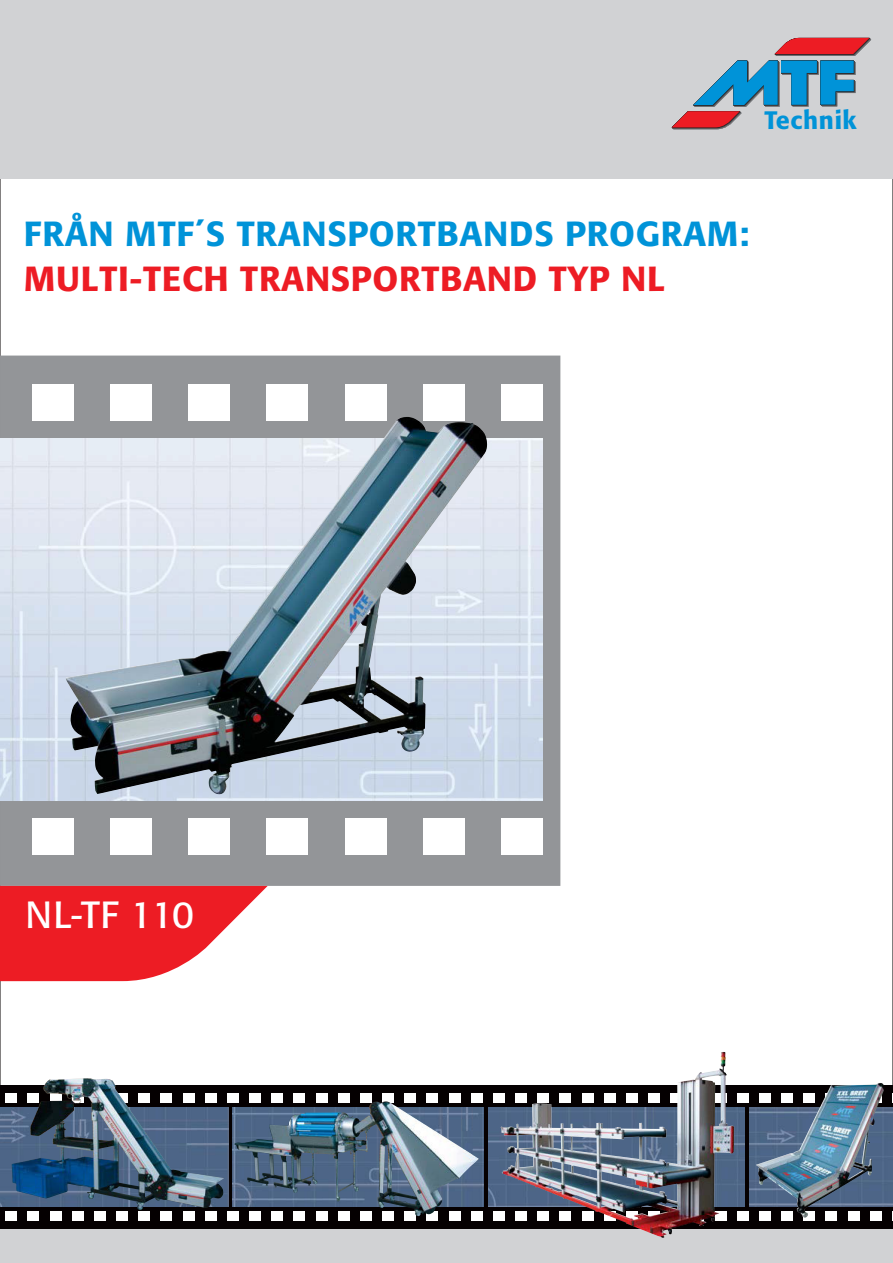
<style>
.page{position:relative;width:893px;height:1263px;background:#fff}
.page>*{position:absolute;margin:0;border:0;box-sizing:border-box;transform-origin:0 0}
.t1{font:37.5px "Formata";letter-spacing:-.005em;color:#fff}
.t2{font:500 34.5px "Formata";letter-spacing:.02em;color:#0093d8}
.t3{font:500 34.5px "Formata";letter-spacing:.02em;color:#ed1c24}
.t4{font:500 25.05px "Formata";letter-spacing:.025em;color:#0093d8}
</style>
<div class="page">
<div style="left:0;top:1229px;width:893px;height:34px;background:#d1d2d4"></div>
<div style="left:0;top:356px;width:560px;height:530px;background:#939598"></div>
<div style="left:501px;top:385px;width:42px;height:36px;background:#fff"></div>
<div style="left:423px;top:385px;width:42px;height:36px;background:#fff"></div>
<div style="left:345px;top:385px;width:41px;height:36px;background:#fff"></div>
<div style="left:266px;top:385px;width:42px;height:36px;background:#fff"></div>
<div style="left:188px;top:385px;width:42px;height:36px;background:#fff"></div>
<div style="left:110px;top:385px;width:42px;height:36px;background:#fff"></div>
<div style="left:32px;top:385px;width:42px;height:36px;background:#fff"></div>
<div style="left:501px;top:818px;width:42px;height:36px;background:#fff"></div>
<div style="left:423px;top:818px;width:42px;height:36px;background:#fff"></div>
<div style="left:345px;top:818px;width:41px;height:36px;background:#fff"></div>
<div style="left:266px;top:818px;width:42px;height:36px;background:#fff"></div>
<div style="left:188px;top:818px;width:42px;height:36px;background:#fff"></div>
<div style="left:110px;top:818px;width:42px;height:36px;background:#fff"></div>
<div style="left:32px;top:818px;width:42px;height:36px;background:#fff"></div>
<img style="left:0;top:438px;width:543px;height:363px">
<svg style="left:0;top:1085px;width:893px;height:144px;background:#1b1418"></svg>
<img style="left:0;top:1108px;width:228px;height:98px">
<img style="left:233px;top:1108px;width:250px;height:98px">
<img style="left:488px;top:1108px;width:256px;height:98px">
<img style="left:749px;top:1108px;width:144px;height:98px">
<div style="left:870px;top:1211px;width:11px;height:9px;background:#fff"></div>
<div style="left:848px;top:1211px;width:11px;height:9px;background:#fff"></div>
<div style="left:826px;top:1211px;width:11px;height:9px;background:#fff"></div>
<div style="left:803px;top:1211px;width:12px;height:9px;background:#fff"></div>
<div style="left:781px;top:1211px;width:12px;height:9px;background:#fff"></div>
<div style="left:759px;top:1211px;width:11px;height:9px;background:#fff"></div>
<div style="left:737px;top:1211px;width:11px;height:9px;background:#fff"></div>
<div style="left:715px;top:1211px;width:11px;height:9px;background:#fff"></div>
<svg style="left:693px;top:1211px;width:11px;height:9px"></svg>
<svg style="left:670px;top:1211px;width:12px;height:9px"></svg>
<svg style="left:648px;top:1211px;width:12px;height:9px"></svg>
<svg style="left:626px;top:1211px;width:12px;height:9px"></svg>
<svg style="left:604px;top:1211px;width:11px;height:9px"></svg>
<div style="left:582px;top:1211px;width:11px;height:9px;background:#fff"></div>
<div style="left:560px;top:1211px;width:11px;height:9px;background:#fff"></div>
<div style="left:538px;top:1211px;width:11px;height:9px;background:#fff"></div>
<div style="left:515px;top:1211px;width:12px;height:9px;background:#fff"></div>
<div style="left:493px;top:1211px;width:12px;height:9px;background:#fff"></div>
<div style="left:471px;top:1211px;width:11px;height:9px;background:#fff"></div>
<div style="left:449px;top:1211px;width:11px;height:9px;background:#fff"></div>
<svg style="left:427px;top:1211px;width:11px;height:9px"></svg>
<div style="left:405px;top:1211px;width:11px;height:9px;background:#fff"></div>
<div style="left:382px;top:1211px;width:12px;height:9px;background:#fff"></div>
<div style="left:360px;top:1211px;width:12px;height:9px;background:#fff"></div>
<div style="left:338px;top:1211px;width:11px;height:9px;background:#fff"></div>
<div style="left:316px;top:1211px;width:11px;height:9px;background:#fff"></div>
<div style="left:294px;top:1211px;width:11px;height:9px;background:#fff"></div>
<div style="left:272px;top:1211px;width:11px;height:9px;background:#fff"></div>
<div style="left:249px;top:1211px;width:12px;height:9px;background:#fff"></div>
<div style="left:227px;top:1211px;width:12px;height:9px;background:#fff"></div>
<div style="left:205px;top:1211px;width:11px;height:9px;background:#fff"></div>
<div style="left:183px;top:1211px;width:11px;height:9px;background:#fff"></div>
<div style="left:161px;top:1211px;width:11px;height:9px;background:#fff"></div>
<div style="left:139px;top:1211px;width:11px;height:9px;background:#fff"></div>
<div style="left:116px;top:1211px;width:12px;height:9px;background:#fff"></div>
<div style="left:94px;top:1211px;width:12px;height:9px;background:#fff"></div>
<div style="left:72px;top:1211px;width:11px;height:9px;background:#fff"></div>
<div style="left:50px;top:1211px;width:11px;height:9px;background:#fff"></div>
<div style="left:28px;top:1211px;width:11px;height:9px;background:#fff"></div>
<div style="left:6px;top:1211px;width:11px;height:9px;background:#fff"></div>
<svg style="left:879px;top:1093px;width:2px;height:10px"></svg>
<div style="left:737px;top:1093px;width:11px;height:10px;background:#fff"></div>
<svg style="left:723px;top:1093px;width:3px;height:10px"></svg>
<div style="left:493px;top:1093px;width:12px;height:10px;background:#fff"></div>
<div style="left:471px;top:1093px;width:11px;height:10px;background:#fff"></div>
<div style="left:449px;top:1093px;width:11px;height:10px;background:#fff"></div>
<div style="left:427px;top:1093px;width:11px;height:10px;background:#fff"></div>
<div style="left:405px;top:1093px;width:11px;height:10px;background:#fff"></div>
<div style="left:382px;top:1093px;width:12px;height:10px;background:#fff"></div>
<div style="left:360px;top:1093px;width:12px;height:10px;background:#fff"></div>
<div style="left:338px;top:1093px;width:11px;height:10px;background:#fff"></div>
<div style="left:316px;top:1093px;width:11px;height:10px;background:#fff"></div>
<div style="left:294px;top:1093px;width:11px;height:10px;background:#fff"></div>
<div style="left:272px;top:1093px;width:11px;height:10px;background:#fff"></div>
<div style="left:249px;top:1093px;width:12px;height:10px;background:#fff"></div>
<div style="left:227px;top:1093px;width:12px;height:10px;background:#fff"></div>
<div style="left:205px;top:1093px;width:11px;height:10px;background:#fff"></div>
<div style="left:183px;top:1093px;width:11px;height:10px;background:#fff"></div>
<div style="left:161px;top:1093px;width:11px;height:10px;background:#fff"></div>
<div style="left:139px;top:1093px;width:11px;height:10px;background:#fff"></div>
<svg style="left:116px;top:1093px;width:12px;height:10px"></svg>
<svg style="left:94px;top:1093px;width:12px;height:10px"></svg>
<div style="left:6px;top:1093px;width:11px;height:10px;background:#fff"></div>
<img style="left:12px;top:1078px;width:80px;height:120px">
<img style="left:235px;top:1101px;width:149px;height:86px">
<img style="left:756px;top:1083px;width:123px;height:135px">
<img style="left:501px;top:1052px;width:222px;height:113px">
<div style="left:0;top:0;width:893px;height:179px;background:#d1d2d4"></div>
<svg style="left:0;top:886px;width:268px;height:95px"></svg>
<svg style="left:672px;top:38px;width:199px;height:91px"></svg>
<img style="left:65px;top:417px;width:361px;height:378px">
<p class="t4" style="left:764px;top:105px;width:94px">Technik</p>
<p class="t2" style="left:24px;top:212px;width:727px">FRÅN MTF´S TRANSPORTBANDS PROGRAM:</p>
<p class="t3" style="left:24px;top:257px;width:643px">MULTI-TECH TRANSPORTBAND TYP NL</p>
<p class="t1" style="left:26px;top:892px;width:170px">NL-TF 110</p>
</div>
